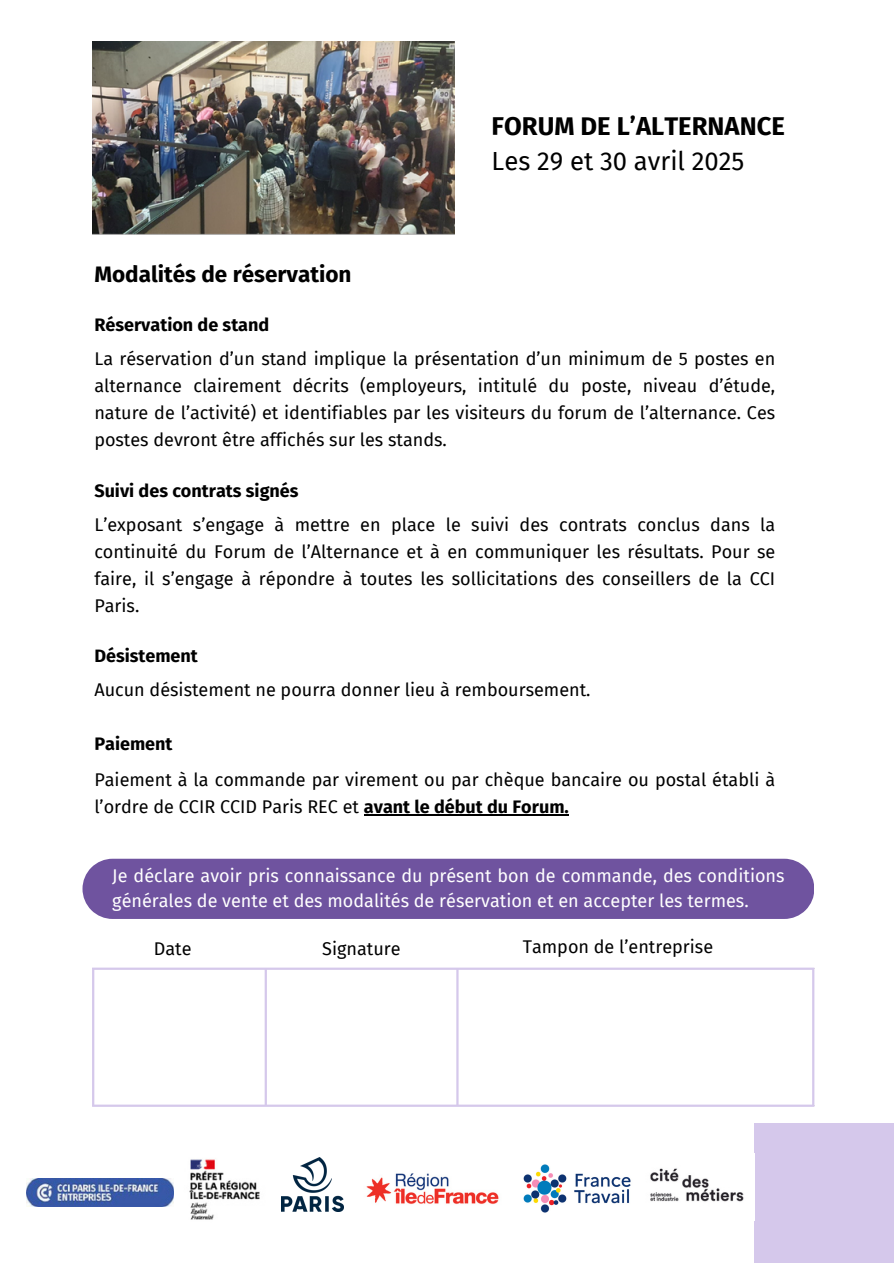
<style>
.page{position:relative;width:894px;height:1264px;background:#fff}
.page>*{position:absolute;margin:0;border:0;box-sizing:border-box;transform-origin:0 0}
.t1{font:700 25.65px/35.5px "Fira Sans";color:#000}
.t2{font:700 22.5px "Fira Sans";color:#000}
.t3{font:18px/27px "Fira Sans";color:#000;text-align:justify}
.t4{font:18px/24.8px "Fira Sans";color:#fff}
.t5{font:700 18px "Fira Sans";color:#000}
.s1{font-weight:400}
.s2{font-weight:700}
</style>
<div class="page">
<div style="left:82px;top:858px;width:732px;height:61px;background:#6f539f"></div>
<hr style="left:92px;top:969px;width:2px;height:135px;background:#d5c8eb">
<hr style="left:264px;top:969px;width:3px;height:135px;background:#d5c8eb">
<hr style="left:456px;top:969px;width:2px;height:135px;background:#d5c8eb">
<hr style="left:811px;top:969px;width:3px;height:135px;background:#d5c8eb">
<hr style="left:92px;top:967px;width:722px;height:2px;background:#d5c8eb">
<hr style="left:92px;top:1104px;width:722px;height:2px;background:#d5c8eb">
<img style="left:92px;top:42px;width:362px;height:192px">
<hr style="left:364px;top:814px;width:204px;height:1px;background:#000">
<div style="left:753px;top:1123px;width:140px;height:140px;background:#d5c8eb"></div>
<img style="left:282px;top:1157px;width:61px;height:54px">
<img style="left:366px;top:1173px;width:133px;height:31px">
<img style="left:523px;top:1164px;width:108px;height:49px">
<img style="left:650px;top:1153px;width:104px;height:67px">
<img style="left:189px;top:1159px;width:71px;height:61px">
<img style="left:26px;top:1178px;width:148px;height:28px">
<p class="t2" style="left:94px;top:261px;width:259px">Modalités de réservation</p>
<h1 class="t5" style="left:94px;top:314px;width:176px">Réservation de stand</h1>
<p class="t1" style="left:491px;top:108px;width:295px">FORUM DE L’ALTERNANCE<br><span class="s1">Les 29 et 30 avril 2025</span></p>
<h3 class="t3" style="left:94px;top:346px;width:682px">La réservation d’un stand implique la présentation d’un minimum de 5 postes en alternance clairement décrits (employeurs, intitulé du poste, niveau d’étude, nature de l’activité) et identifiables par les visiteurs du forum de l’alternance. Ces postes devront être affichés sur les stands.</h3>
<p class="t5" style="left:94px;top:480px;width:206px">Suivi des contrats signés</p>
<h3 class="t3" style="left:94px;top:511px;width:682px">L’exposant s’engage à mettre en place le suivi des contrats conclus dans la continuité du Forum de l’Alternance et à en communiquer les résultats. Pour se faire, il s’engage à répondre à toutes les sollicitations des conseillers de la CCI Paris.</h3>
<p class="t5" style="left:94px;top:645px;width:105px">Désistement</p>
<h2 class="t3" style="left:94px;top:676px;width:497px">Aucun désistement ne pourra donner lieu à remboursement.</h2>
<p class="t5" style="left:94px;top:733px;width:80px">Paiement</p>
<h3 class="t3" style="left:94px;top:766px;width:682px">Paiement à la commande par virement ou par chèque bancaire ou postal établi à l’ordre de CCIR CCID Paris REC et <span class="s2">avant le début du Forum.</span></h3>
<h3 class="t4" style="left:112px;top:863px;width:673px">Je déclare avoir pris connaissance du présent bon de commande, des conditions générales de vente et des modalités de réservation et en accepter les termes.</h3>
<p class="t3" style="left:154px;top:935px;width:39px">Date</p>
<p class="t3" style="left:322px;top:935px;width:80px">Signature</p>
<p class="t3" style="left:522px;top:933px;width:192px">Tampon de l’entreprise</p>
</div>
